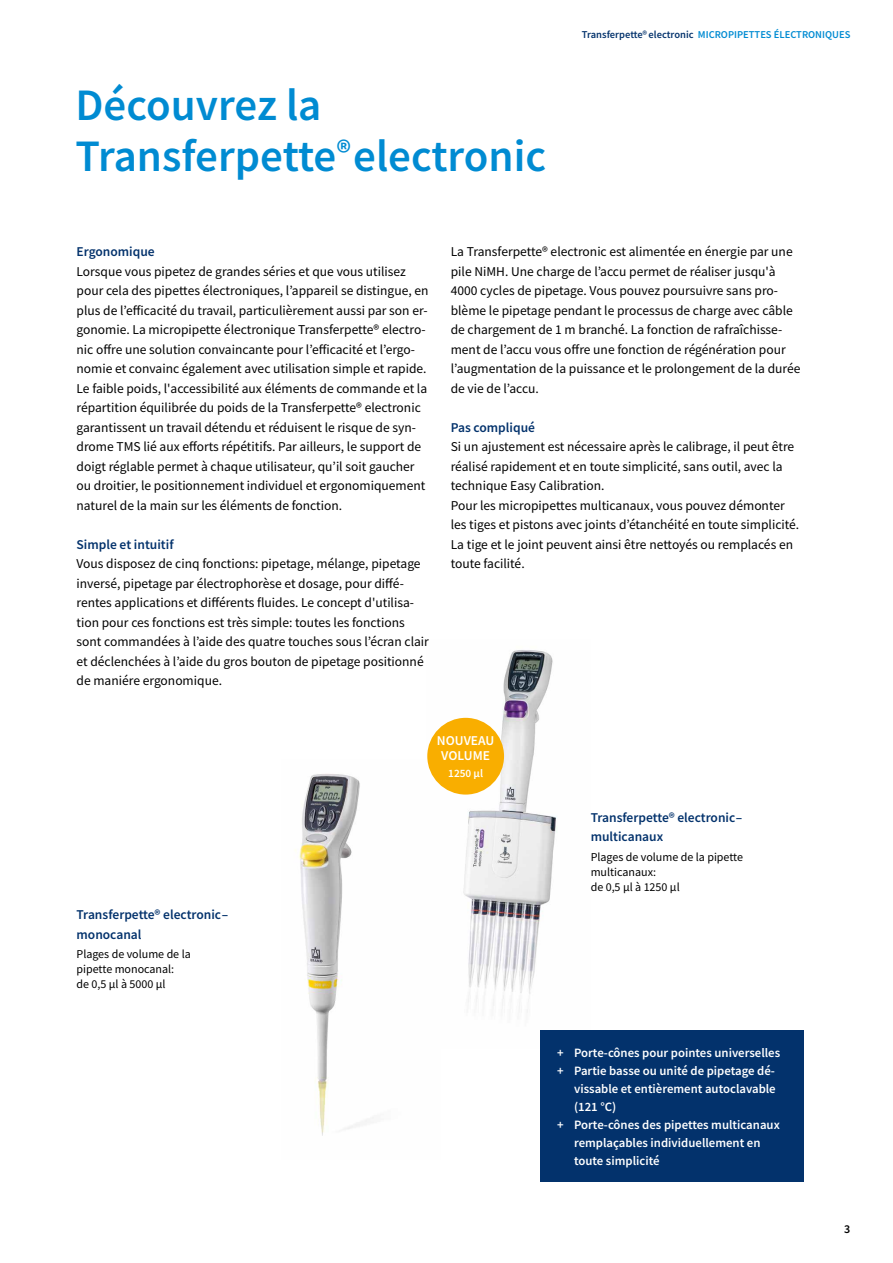
<style>
.page{position:relative;width:893px;height:1263px;background:#fff}
.page>*{position:absolute;margin:0;border:0;box-sizing:border-box;transform-origin:0 0}
.t1{font:600 45px/51px "Source Sans Pro";color:#008bd2}
.t2{font:13.5px/19.5px "Source Sans Pro";color:#000}
.t3{font:600 13.5px/19.6px "Source Sans Pro";color:#03326c}
.t4{font:600 13.5px/14.2px "Source Sans Pro";color:#fff;text-align:center}
.t5{font:600 12.75px "Source Sans Pro";color:#fff}
.t6{font:12px/15px "Source Sans Pro";color:#000}
.t7{font:600 12px "Source Sans Pro";color:#000}
.t8{font:600 11.25px "Source Sans Pro";color:#fff}
.t9{font:600 10.5px "Source Sans Pro";color:#008bd2}
.s1{color:#03326c}
</style>
<div class="page">
<img style="left:295px;top:774px;width:79px;height:362px">
<img style="left:427px;top:650px;width:130px;height:363px">
<div style="left:540px;top:1030px;width:264px;height:152px;background:#03326c"></div>
<div style="left:427px;top:718px;width:77px;height:76px;background:#f9ae00;border-radius:50%"></div>
<h1 class="t1" style="left:75px;top:79px;width:472px">Découvrez la<br>Transferpette<sup>®</sup> electronic</h1>
<p class="t9" style="left:582px;top:27px;width:270px"><span class="s1">Transferpette®electronic</span> MICROPIPETTES ÉLECTRONIQUES</p>
<p class="t3" style="left:77px;top:242px;width:80px">Ergonomique</p>
<p class="t2" style="left:77px;top:261px;width:353px">Lorsque vous pipetez de grandes séries et que vous utilisez pour cela des pipettes électroniques, l’appareil se distingue, en plus de l’efficacité du travail, particulièrement aussi par son er&shy;gonomie. La micropipette électronique Transferpette® electro&shy;nic offre une solution convaincante pour l’efficacité et l’ergo&shy;nomie et convainc également avec utilisation simple et rapide.<br>Le faible poids, l'accessibilité aux éléments de commande et la répartition équilibrée du poids de la Transferpette® electronic garantissent un travail détendu et réduisent le risque de syn&shy;drome TMS lié aux efforts répétitifs. Par ailleurs, le support de doigt réglable permet à chaque utilisateur, qu’il soit gaucher ou droitier, le positionnement individuel et ergonomiquement naturel de la main sur les éléments de fonction.</p>
<p class="t3" style="left:77px;top:534px;width:99px">Simple et intuitif</p>
<p class="t2" style="left:77px;top:554px;width:354px">Vous disposez de cinq fonctions: pipetage, mélange, pipetage inversé, pipetage par électrophorèse et dosage, pour diffé&shy;rentes applications et différents fluides. Le concept d'utilisa&shy;tion pour ces fonctions est très simple: toutes les fonctions sont commandées à l’aide des quatre touches sous l’écran clair et déclenchées à l’aide du gros bouton de pipetage positionné de maniére ergonomique.</p>
<p class="t2" style="left:451px;top:242px;width:351px">La Transferpette® electronic est alimentée en énergie par une pile NiMH. Une charge de l’accu permet de réaliser jusqu'à 4000 cycles de pipetage. Vous pouvez poursuivre sans pro&shy;blème le pipetage pendant le processus de charge avec câble de chargement de 1 m branché. La fonction de rafraîchisse&shy;ment de l’accu vous offre une fonction de régénération pour l’augmentation de la puissance et le prolongement de la durée de vie de l’accu.</p>
<p class="t3" style="left:451px;top:417px;width:86px">Pas compliqué</p>
<p class="t2" style="left:451px;top:437px;width:350px">Si un ajustement est nécessaire après le calibrage, il peut être réalisé rapidement et en toute simplicité, sans outil, avec la technique Easy Calibration.<br>Pour les micropipettes multicanaux, vous pouvez démonter les tiges et pistons avec joints d’étanchéité en toute simplicité.<br>La tige et le joint peuvent ainsi être nettoyés ou remplacés en toute facilité.</p>
<p class="t3" style="left:77px;top:905px;width:153px">Transferpette® electronic – monocanal</p>
<p class="t6" style="left:77px;top:946px;width:116px">Plages de volume de la pipette monocanal:<br>de 0,5 μl à 5000 μl</p>
<p class="t4" style="left:437px;top:733px;width:59px">NOUVEAU<br>VOLUME</p>
<p class="t8" style="left:448px;top:766px;width:36px">1250 μl</p>
<p class="t3" style="left:591px;top:807px;width:153px">Transferpette® electronic – multicanaux</p>
<p class="t6" style="left:591px;top:849px;width:154px">Plages de volume de la pipette multicanaux:<br>de 0,5 μl à 1250 μl</p>
<p class="t5" style="left:557px;top:1044px;width:225px">+ Porte-cônes pour pointes universelles</p>
<p class="t5" style="left:557px;top:1062px;width:219px">+ Partie basse ou unité de pipetage dé-</p>
<p class="t5" style="left:574px;top:1080px;width:203px">vissable et entièrement autoclavable</p>
<p class="t5" style="left:574px;top:1098px;width:44px">(121 °C)</p>
<p class="t5" style="left:557px;top:1116px;width:224px">+ Porte-cônes des pipettes multicanaux</p>
<p class="t5" style="left:574px;top:1134px;width:188px">remplaçables individuellement en</p>
<p class="t5" style="left:574px;top:1152px;width:87px">toute simplicité</p>
<p class="t7" style="left:844px;top:1221px;width:8px">3</p>
</div>
